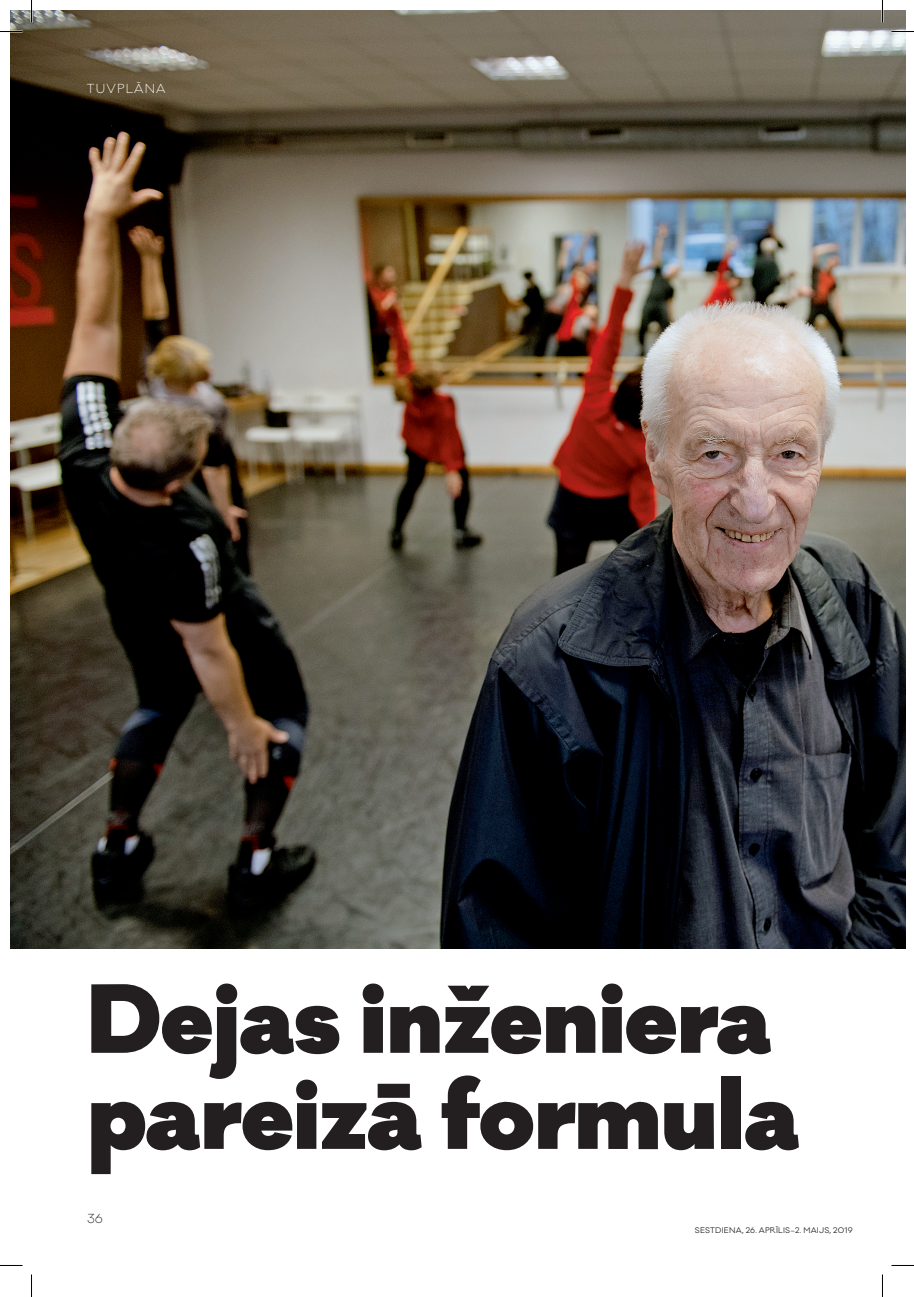
<style>
.page{position:relative;width:914px;height:1297px;background:#fff}
.page>*{position:absolute;margin:0;border:0;box-sizing:border-box;transform-origin:0 0}
.Virsraksts_liels_Bla{font:900 90px/96px "Galano Classic";letter-spacing:-.01em;color:#231f20}
.rubrika{font:300 12px "Galano Classic";letter-spacing:.1em;color:#fff}
.t1{font:300 12px "Galano Classic";color:#231f20}
.t2{font:7.5px "Galano Classic";letter-spacing:.025em;color:#231f20}
</style>
<div class="page">
<img style="left:10px;top:10px;width:894px;height:938px">
<hr style="left:881px;top:0;width:2px;height:22px;background:#fff">
<svg style="left:0;top:31px;width:22px;height:1px"></svg>
<svg style="left:891px;top:31px;width:22px;height:1px"></svg>
<svg style="left:31px;top:0;width:1px;height:22px"></svg>
<svg style="left:31px;top:1274px;width:1px;height:22px"></svg>
<svg style="left:882px;top:0;width:1px;height:22px"></svg>
<svg style="left:882px;top:1274px;width:1px;height:22px"></svg>
<p class="rubrika" style="left:87px;top:81px;width:80px">TUVPLĀNA</p>
<p class="Virsraksts_liels_Bla" style="left:87px;top:970px;width:714px">Dejas inženiera pareizā formula</p>
<p class="t1" style="left:87px;top:1210px;width:17px">36</p>
<p class="t2" style="left:695px;top:1225px;width:159px">SESTDIENA, 26. APRĪLIS–2. MAIJS, 2019</p>
</div>
